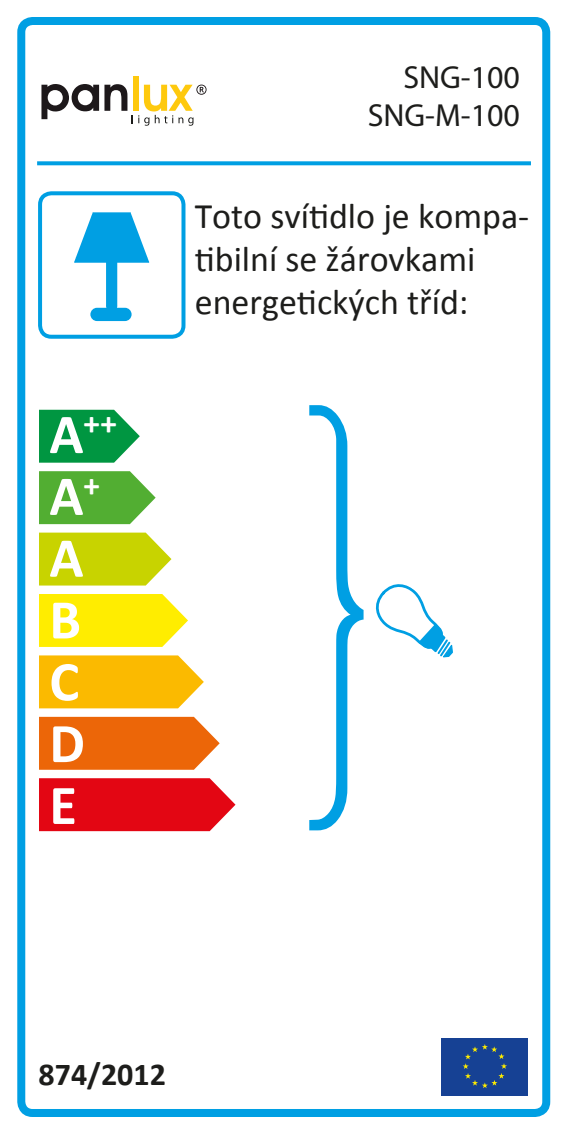
<style>
.page{position:relative;width:567px;height:1134px;background:#fff}
.page>*{position:absolute;margin:0;border:0;box-sizing:border-box;transform-origin:0 0}
.t1{font:700 56.4px/62px "Calibri";color:#fff}
.t2{font:36px/43.2px "Calibri";color:#1d1d1b}
.t3{font:700 32.8px "Calibri";color:#fff}
.t4{font:32px/38.4px "Myriad Pro";color:#1d1d1b;text-align:right}
.t5{font:700 32px "Calibri";color:#1d1d1b}
.s1{font-size:56.4px}
</style>
<div class="page">
<div style="left:17px;top:17px;width:533px;height:1100px;border:8px solid #009fe3;border-radius:11px"></div>
<svg style="left:37px;top:161px;width:494px;height:4px;background:#14a6e5"></svg>
<div style="left:38px;top:191px;width:147px;height:148px;border:4px solid #009fe3;border-radius:11px"></div>
<svg style="left:39px;top:533px;width:132px;height:52px;background:#cdd717"></svg>
<svg style="left:39px;top:471px;width:117px;height:53px;background:#66b749"></svg>
<svg style="left:39px;top:410px;width:101px;height:53px;background:#22a45a"></svg>
<svg style="left:39px;top:594px;width:149px;height:53px;background:#ffee16"></svg>
<svg style="left:39px;top:655px;width:165px;height:53px;background:#fbbf15"></svg>
<svg style="left:39px;top:717px;width:181px;height:53px;background:#ed711a"></svg>
<svg style="left:39px;top:778px;width:196px;height:53px;background:#e41622"></svg>
<div style="left:441px;top:1037px;width:87px;height:58px;background:#164194"></div>
<svg style="left:463px;top:1044px;width:44px;height:44px"></svg>
<svg style="left:309px;top:405px;width:144px;height:425px"></svg>
<svg style="left:74px;top:212px;width:75px;height:97px"></svg>
<div style="left:90px;top:308px;width:42px;height:13px;background:#009fe3;border-radius:7px"></div>
<div style="left:133px;top:76px;width:6px;height:35px;background:#fec90e"></div>
<svg style="left:41px;top:84px;width:166px;height:42px"></svg>
<p class="t3" style="left:49px;top:402px;width:69px"><span class="s1">A</span>++</p>
<h1 class="t1" style="left:49px;top:465px;width:52px">A<sup>+<br></sup>A<br>B<br>C<br>D<br>E</h1>
<p class="t4" style="left:368px;top:58px;width:154px">SNG-100<br>SNG-M-100</p>
<p class="t2" style="left:195px;top:194px;width:336px">Toto svítidlo je kompa&shy;tibilní se žárovkami energetických tříd:</p>
<p class="t5" style="left:39px;top:1054px;width:129px">874/2012</p>
</div>
